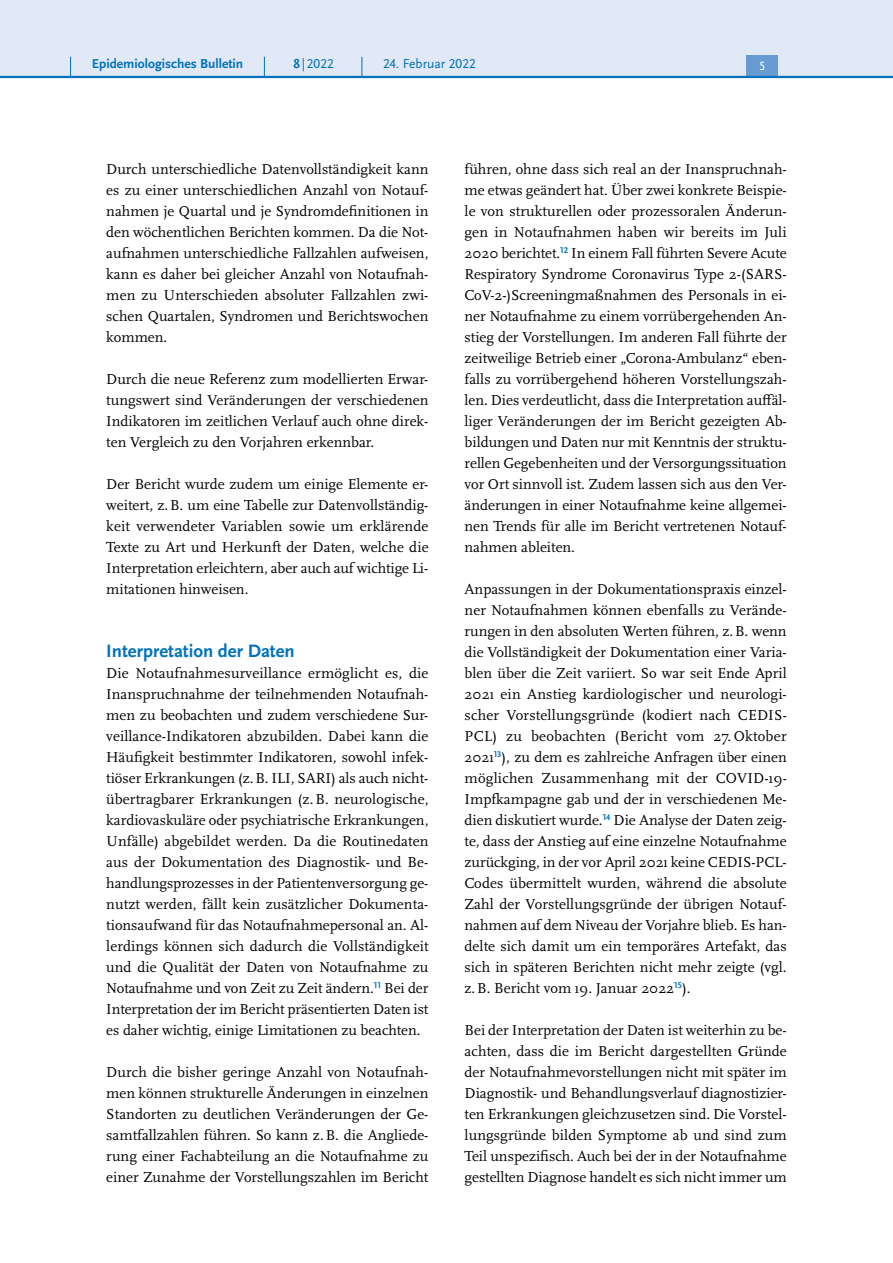
<style>
.page{position:relative;width:893px;height:1263px;background:#fff}
.page>*{position:absolute;margin:0;border:0;box-sizing:border-box;transform-origin:0 0}
.t1{font:700 18.75px "Scala Sans Pro";color:#0072bc}
.P_-_Fließtext{font:15px/21px "Scala Pro";color:#000;text-align:justify}
.t2{font:700 13.5px "Scala Sans Pro";color:#0072bc}
.t3{font:13.5px "Scala Sans Pro";color:#0072bc}
.t4{font:12.45px "Scala Sans Pro";color:#fff}
.s1{font-weight:700}
</style>
<div class="page">
<div style="left:0;top:0;width:893px;height:77px;background:#e1e8f6"></div>
<div style="left:746px;top:55px;width:32px;height:21px;background:#679bd2"></div>
<hr style="left:0;top:76px;width:893px;height:2px;background:#0072bc">
<svg style="left:70px;top:57px;width:1px;height:19px"></svg>
<svg style="left:264px;top:57px;width:1px;height:19px"></svg>
<svg style="left:362px;top:57px;width:1px;height:19px"></svg>
<p class="t2" style="left:92px;top:55px;width:153px">Epidemiologisches Bulletin</p>
<p class="t3" style="left:293px;top:55px;width:42px"><span class="s1">8</span> | 2022</p>
<p class="t3" style="left:383px;top:55px;width:94px">24. Februar 2022</p>
<p class="t4" style="left:759px;top:59px;width:8px">5</p>
<p class="P_-_Fließtext" style="left:106px;top:158px;width:324px">Durch unterschiedliche Datenvollständigkeit kann es zu einer unterschiedlichen Anzahl von Notauf&shy;nahmen je Quartal und je Syndromdefinitionen in den wöchentlichen Berichten kommen. Da die Not&shy;aufnahmen unterschiedliche Fallzahlen aufweisen, kann es daher bei gleicher Anzahl von Notaufnah&shy;men zu Unterschieden absoluter Fallzahlen zwi&shy;schen Quartalen, Syndromen und Berichtswochen kommen.</p>
<p class="P_-_Fließtext" style="left:106px;top:368px;width:324px">Durch die neue Referenz zum modellierten Erwar&shy;tungswert sind Veränderungen der verschiedenen Indikatoren im zeitlichen Verlauf auch ohne direk&shy;ten Vergleich zu den Vorjahren erkennbar.</p>
<p class="P_-_Fließtext" style="left:106px;top:473px;width:324px">Der Bericht wurde zudem um einige Elemente er&shy;weitert, z.B. um eine Tabelle zur Datenvollständig&shy;keit verwendeter Variablen sowie um erklärende Texte zu Art und Herkunft der Daten, welche die Interpretation erleichtern, aber auch auf wichtige Li&shy;mitationen hinweisen.</p>
<h3 class="t1" style="left:106px;top:639px;width:190px">Interpretation der Daten</h3>
<p class="P_-_Fließtext" style="left:106px;top:662px;width:324px">Die Notaufnahmesurveillance ermöglicht es, die Inanspruchnahme der teilnehmenden Notaufnah&shy;men zu beobachten und zudem verschiedene Sur&shy;veillance-Indikatoren abzubilden. Dabei kann die Häufigkeit bestimmter Indikatoren, sowohl infek&shy;tiöser Erkrankungen (z.B. ILI, SARI) als auch nicht&shy;übertragbarer Erkrankungen (z.B. neurologische, kardiovaskuläre oder psychiatrische Erkrankungen, Unfälle) abgebildet werden. Da die Routinedaten aus der Dokumentation des Diagnostik- und Be&shy;handlungsprozesses in der Patientenversorgung ge&shy;nutzt werden, fällt kein zusätzlicher Dokumenta&shy;tionsaufwand für das Notaufnahmepersonal an. Al&shy;lerdings können sich dadurch die Vollständigkeit und die Qualität der Daten von Notaufnahme zu Notaufnahme und von Zeit zu Zeit ändern.<sup>11</sup> Bei der Interpretation der im Bericht präsentierten Daten ist es daher wichtig, einige Limitationen zu beachten.</p>
<p class="P_-_Fließtext" style="left:106px;top:1061px;width:324px">Durch die bisher geringe Anzahl von Notaufnah&shy;men können strukturelle Änderungen in einzelnen Standorten zu deutlichen Veränderungen der Ge&shy;samtfallzahlen führen. So kann z.B. die Angliede&shy;rung einer Fachabteilung an die Notaufnahme zu einer Zunahme der Vorstellungszahlen im Bericht</p>
<p class="P_-_Fließtext" style="left:465px;top:158px;width:324px">führen, ohne dass sich real an der Inanspruchnah&shy;me etwas geändert hat. Über zwei konkrete Beispie&shy;le von strukturellen oder prozessoralen Änderun&shy;gen in Notaufnahmen haben wir bereits im Juli 2020 berichtet.<sup>12</sup> In einem Fall führten Severe Acute Respiratory Syndrome Coronavirus Type 2-(SARS-CoV-2-)Screeningmaßnahmen des Personals in ei&shy;ner Notaufnahme zu einem vorrübergehenden An&shy;stieg der Vorstellungen. Im anderen Fall führte der zeitweilige Betrieb einer „Corona-Ambulanz“ eben&shy;falls zu vorrübergehend höheren Vorstellungszah&shy;len. Dies verdeutlicht, dass die Interpretation auffäl&shy;liger Veränderungen der im Bericht gezeigten Ab&shy;bildungen und Daten nur mit Kenntnis der struktu&shy;rellen Gegebenheiten und der Versorgungssituation vor Ort sinnvoll ist. Zudem lassen sich aus den Ver&shy;änderungen in einer Notaufnahme keine allgemei&shy;nen Trends für alle im Bericht vertretenen Notauf&shy;nahmen ableiten.</p>
<p class="P_-_Fließtext" style="left:465px;top:578px;width:324px">Anpassungen in der Dokumentationspraxis einzel&shy;ner Notaufnahmen können ebenfalls zu Verände&shy;rungen in den absoluten Werten führen, z.B. wenn die Vollständigkeit der Dokumentation einer Varia&shy;blen über die Zeit variiert. So war seit Ende April 2021 ein Anstieg kardiologischer und neurologi&shy;scher Vorstellungsgründe (kodiert nach CEDIS-PCL) zu beobachten (Bericht vom 27. Oktober 2021<sup>13</sup>), zu dem es zahlreiche Anfragen über einen möglichen Zusammenhang mit der COVID-19- Impfkampagne gab und der in verschiedenen Me&shy;dien diskutiert wurde.<sup>14</sup> Die Analyse der Daten zeig&shy;te, dass der Anstieg auf eine einzelne Notaufnahme zurückging, in der vor April 2021 keine CEDIS-PCL-Codes übermittelt wurden, während die absolute Zahl der Vorstellungsgründe der übrigen Notauf&shy;nahmen auf dem Niveau der Vorjahre blieb. Es han&shy;delte sich damit um ein temporäres Artefakt, das sich in späteren Berichten nicht mehr zeigte (vgl. z.B. Bericht vom 19. Januar 2022<sup>15</sup>).</p>
<p class="P_-_Fließtext" style="left:465px;top:1019px;width:324px">Bei der Interpretation der Daten ist weiterhin zu be&shy;achten, dass die im Bericht dargestellten Gründe der Notaufnahmevorstellungen nicht mit später im Diagnostik- und Behandlungsverlauf diagnostizier&shy;ten Erkrankungen gleichzusetzen sind. Die Vorstel&shy;lungsgründe bilden Symptome ab und sind zum Teil unspezifisch. Auch bei der in der Notaufnahme gestellten Diagnose handelt es sich nicht immer um</p>
</div>
